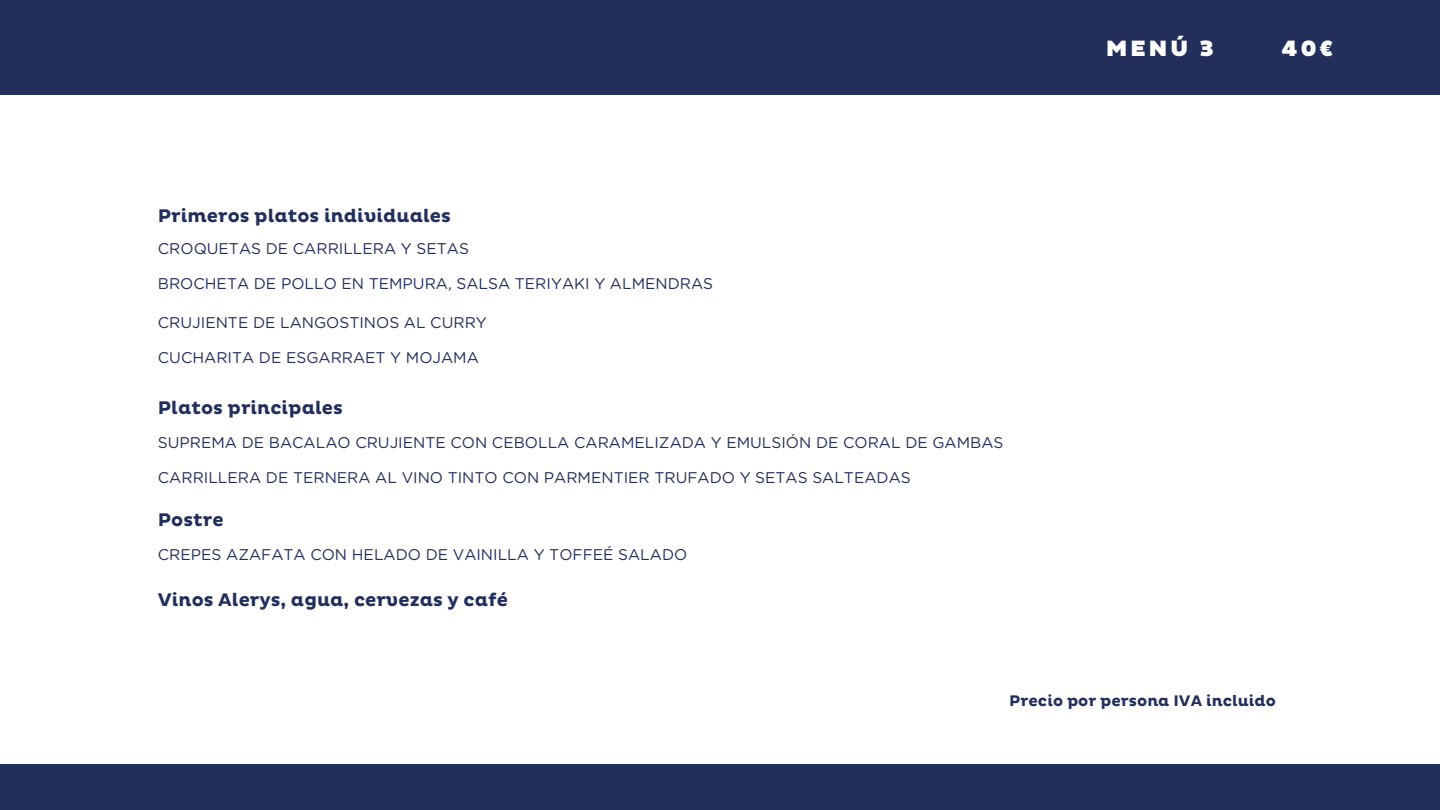
<style>
.page{position:relative;width:1440px;height:810px;background:#fff}
.page>*{position:absolute;margin:0;border:0;box-sizing:border-box;transform-origin:0 0}
.t1{font:900 22.6px "Pluto";letter-spacing:.11em;color:#fff}
.t2{font:700 18.6px "Pluto";color:#222f5b}
.t3{font:700 15.6px "Pluto";color:#222f5b}
.t4{font:15.5px "Gotham Rounded";color:#222f5b}
</style>
<div class="page">
<div style="left:0;top:0;width:1440px;height:94px;background:#222f5b"></div>
<div style="left:0;top:764px;width:1440px;height:46px;background:#222f5b"></div>
<p class="t1" style="left:1106px;top:35px;width:110px">MENÚ 3</p>
<p class="t1" style="left:1282px;top:35px;width:53px">40€</p>
<p class="t2" style="left:158px;top:205px;width:295px">Primeros platos individuales</p>
<p class="t4" style="left:158px;top:242px;width:313px">CROQUETAS DE CARRILLERA Y SETAS</p>
<p class="t4" style="left:158px;top:277px;width:557px">BROCHETA DE POLLO EN TEMPURA, SALSA TERIYAKI Y ALMENDRAS</p>
<p class="t4" style="left:158px;top:315px;width:330px">CRUJIENTE DE LANGOSTINOS AL CURRY</p>
<p class="t4" style="left:158px;top:350px;width:322px">CUCHARITA DE ESGARRAET Y MOJAMA</p>
<p class="t2" style="left:158px;top:397px;width:186px">Platos principales</p>
<p class="t4" style="left:158px;top:435px;width:847px">SUPREMA DE BACALAO CRUJIENTE CON CEBOLLA CARAMELIZADA Y EMULSIÓN DE CORAL DE GAMBAS</p>
<p class="t4" style="left:158px;top:470px;width:754px">CARRILLERA DE TERNERA AL VINO TINTO CON PARMENTIER TRUFADO Y SETAS SALTEADAS</p>
<p class="t2" style="left:158px;top:509px;width:67px">Postre</p>
<p class="t4" style="left:158px;top:548px;width:531px">CREPES AZAFATA CON HELADO DE VAINILLA Y TOFFEÉ SALADO</p>
<p class="t2" style="left:158px;top:589px;width:352px">Vinos Alerys, agua, cervezas y café</p>
<p class="t3" style="left:1009px;top:691px;width:268px">Precio por persona IVA incluido</p>
</div>
